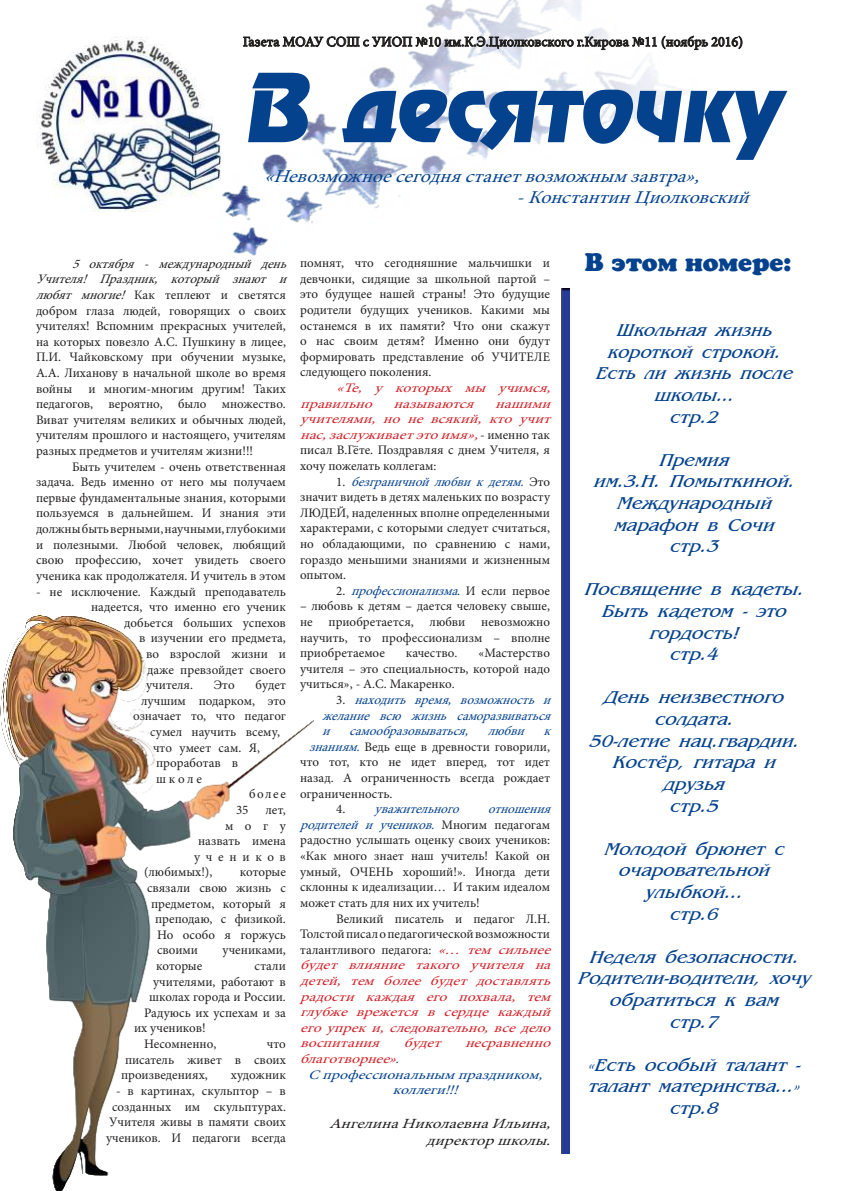
<style>
.page{position:relative;width:842px;height:1191px;background:#fff}
.page>*{position:absolute;margin:0;border:0;box-sizing:border-box;transform-origin:0 0}
.t1{font:italic 85px "AG Revue";color:#04428e}
.t2{font:25px "Cooper";color:#04428e}
.t3{font:italic 18px/21.6px "AG Benguiat";color:#04428e;text-align:center}
.t4{font:italic 18px/21.6px "Minion Pro";color:#04428e;scale:1.1 1}
.t5{font:14px "Minion Pro";color:#221f1f}
.t6{font:italic 14px/16.8px "Minion Pro";color:#221f1f;text-align:right;scale:1.2 1}
.t7{font:13px/15.6px "Minion Pro";color:#221f1f;text-align:justify}
.t8{font:italic 13px/15.6px "Minion Pro";letter-spacing:.01em;color:#d12229;scale:1.2 1}
.t9{font:italic 13px "Minion Pro";color:#04428e}
.t10{font:italic 13px "Minion Pro";color:#04428e;scale:1.2 1}
.t11{font:13px "Minion Pro";letter-spacing:.44em;color:#221f1f}
.s1{font-style:italic}
.s2{font-style:italic;color:#d12229}
.s3{font-style:italic;color:#04428e}
.s4{font-style:normal;color:#221f1f}
</style>
<div class="page">
<img style="left:94px;top:0;width:604px;height:289px">
<svg style="left:243px;top:35px;width:500px;height:15px"></svg>
<img style="left:36px;top:36px;width:185px;height:175px">
<img style="left:561px;top:289px;width:9px;height:864px">
<img style="left:0;top:615px;width:314px;height:576px">
<p class="t5" style="left:243px;top:35px;width:502px">Газета МОАУ СОШ с УИОП №10 им.К.Э.Циолковского г.Кирова №11 (ноябрь 2016)</p>
<h1 class="t1" style="left:245px;top:60px;width:537px">В десяточку</h1>
<h3 class="t4" style="left:516px;top:166px;width:219px;text-indent:-252px">«Невозможноесегоднястанетвозможнымзавтра», -КонстантинЦиолковский</h3>
<p class="t7" style="left:36px;top:256px;width:257px;text-align:left;text-indent:36px"><span class="s1">5 октября - международный день Учителя! Праздник, который знают и любят многие!</span> Как теплеют и светятся добром глаза людей, говорящих о своих учителях! Вспомним прекрасных учителей, на которых повезло А.С. Пушкину в лицее, П.И. Чайковскому при обучении музыке, А.А. Лиханову в начальной школе во время войны</p>
<p class="t7" style="left:36px;top:381px;width:251px;text-indent:53px">и многим-многим другим! Таких педагогов, вероятно, было множество.<br>Виват учителям великих и обычных людей, учителям прошлого и настоящего, учителям разных предметов и учителям жизни!!!</p>
<p class="t7" style="left:36px;top:459px;width:251px;text-indent:36px">Быть учителем - очень ответственная задача. Ведь именно от него мы получаем первые фундаментальные знания, которыми пользуемся в дальнейшем. И знания эти должны быть верными, научными, глубокими и полезными. Любой человек, любящий свою профессию, хочет увидеть своего ученика как продолжателя. И учитель в этом</p>
<p class="t7" style="left:36px;top:584px;width:251px">- не исключение. Каждый преподаватель</p>
<p class="t7" style="left:91px;top:599px;width:196px">надеется, что именно его ученик</p>
<p class="t7" style="left:124px;top:615px;width:163px">добьется больших успехов</p>
<p class="t7" style="left:139px;top:631px;width:148px">в изучении его предмета,</p>
<p class="t7" style="left:146px;top:646px;width:141px">во взрослой жизни и</p>
<p class="t7" style="left:147px;top:662px;width:140px">даже превзойдет своего</p>
<p class="t7" style="left:146px;top:677px;width:48px">учителя.</p>
<p class="t7" style="left:214px;top:677px;width:22px">Это</p>
<p class="t7" style="left:256px;top:677px;width:32px">будет</p>
<p class="t7" style="left:141px;top:693px;width:146px">лучшим подарком, это</p>
<p class="t7" style="left:133px;top:709px;width:154px">означает то, что педагог</p>
<p class="t7" style="left:150px;top:724px;width:131px">сумел научить всему,</p>
<p class="t7" style="left:153px;top:740px;width:109px">что умеет сам. Я,</p>
<p class="t7" style="left:156px;top:755px;width:84px">проработав в</p>
<p class="t7" style="left:156px;top:771px;width:47px">школе</p>
<p class="t7" style="left:249px;top:787px;width:38px">более</p>
<p class="t7" style="left:236px;top:802px;width:14px">35</p>
<p class="t7" style="left:266px;top:802px;width:22px">лет,</p>
<p class="t7" style="left:225px;top:818px;width:62px">могу</p>
<p class="t7" style="left:198px;top:833px;width:89px">назвать имена</p>
<p class="t11" style="left:194px;top:850px;width:93px">учеников</p>
<p class="t7" style="left:144px;top:865px;width:70px">(любимых!),</p>
<p class="t7" style="left:240px;top:865px;width:48px">которые</p>
<p class="t7" style="left:147px;top:880px;width:140px">связали свою жизнь с</p>
<p class="t7" style="left:151px;top:896px;width:136px">предметом, который я</p>
<p class="t7" style="left:155px;top:911px;width:132px">преподаю, с физикой.</p>
<p class="t7" style="left:157px;top:927px;width:130px">Но особо я горжусь</p>
<p class="t7" style="left:157px;top:943px;width:43px">своими</p>
<p class="t7" style="left:223px;top:943px;width:65px">учениками,</p>
<p class="t7" style="left:156px;top:958px;width:48px">которые</p>
<p class="t7" style="left:255px;top:958px;width:33px">стали</p>
<p class="t7" style="left:153px;top:974px;width:134px">учителями, работают в</p>
<p class="t7" style="left:149px;top:989px;width:138px">школах города и России.</p>
<p class="t7" style="left:144px;top:1005px;width:143px">Радуюсь их успехам и за</p>
<p class="t7" style="left:134px;top:1021px;width:73px">их учеников!</p>
<p class="t7" style="left:144px;top:1036px;width:74px">Несомненно,</p>
<p class="t7" style="left:267px;top:1036px;width:20px">что</p>
<p class="t7" style="left:125px;top:1052px;width:162px">писатель живет в своих</p>
<p class="t7" style="left:121px;top:1067px;width:88px">произведениях,</p>
<p class="t7" style="left:231px;top:1067px;width:57px">художник</p>
<p class="t7" style="left:106px;top:1083px;width:181px;text-align:right">- в картинах, скульптор – в созданных им скульптурах.<br>Учителя живы в памяти своих учеников. И педагоги всегда</p>
<p class="t7" style="left:300px;top:256px;width:251px">помнят, что сегодняшние мальчишки и девчонки, сидящие за школьной партой – это будущее нашей страны! Это будущие родители будущих учеников. Какими мы останемся в их памяти? Что они скажут о нас своим детям? Именно они будут формировать представление об УЧИТЕЛЕ следующего поколения.</p>
<p class="t8" style="left:300px;top:380px;width:214px;text-indent:36px">«Те, у которых мы учимся, правильно</p>
<p class="t7" style="left:300px;top:396px;width:257px;text-align:left;text-indent:195px"><span class="s2">нашими учителями, но не всякий, кто учит нас,заслуживаетэтоимя»,</span>- и м е н н о т а к писал В.Гёте. Поздравляя с днем Учителя, я хочу пожелать коллегам:</p>
<p class="t7" style="left:300px;top:474px;width:251px;text-indent:36px">1 . <span class="s3">безграничнойлюбвикдетям.</span>Э т о значит видеть в детях маленьких по возрасту ЛЮДЕЙ, наделенных вполне определенными характерами, с которыми следует считаться, но обладающими, по сравнению с нами, гораздо меньшими знаниями и жизненным опытом.</p>
<p class="t9" style="left:336px;top:584px;width:215px"><span class="s4">2 .</span> профессионализма<span class="s4">. И е с л и п е р в о е</span></p>
<p class="t7" style="left:300px;top:599px;width:251px">– любовь к детям – дается человеку свыше, не приобретается, любви невозможно научить, то профессионализм – вполне приобретаемое</p>
<p class="t8" style="left:394px;top:396px;width:72px">называются</p>
<p class="t7" style="left:300px;top:646px;width:251px;text-indent:178px">«Мастерство учителя – это специальность, которой надо учиться», - А.С. Макаренко.</p>
<p class="t9" style="left:336px;top:693px;width:221px"><span class="s4">3 .</span> находить время, возможность и</p>
<p class="t9" style="left:322px;top:709px;width:235px">желание всю жизнь саморазвиваться</p>
<p class="t9" style="left:322px;top:724px;width:235px">и самообразовываться, любви к</p>
<p class="t7" style="left:309px;top:739px;width:242px"><span class="s3">знаниям.</span>Ведь еще в древности говорили,</p>
<p class="t7" style="left:300px;top:755px;width:251px">что тот, кто не идет вперед, тот идет</p>
<p class="t7" style="left:300px;top:770px;width:251px">назад. А ограниченность всегда рождает</p>
<p class="t7" style="left:300px;top:786px;width:94px">ограниченность.</p>
<p class="t9" style="left:336px;top:802px;width:129px"><span class="s4">4 .</span> уважительного</p>
<p class="t7" style="left:406px;top:646px;width:53px">качество.</p>
<p class="t7" style="left:300px;top:802px;width:257px;text-align:left;text-indent:188px"><span class="s3">отношения родителей и учеников.</span> М н о г и м п е д а г о г а м радостно услышать оценку своих учеников: «Как много знает наш учитель! Какой он умный, ОЧЕНЬ хороший!». Иногда дети склонны к идеализации… И таким идеалом может стать для них их учитель!</p>
<p class="t8" style="left:300px;top:911px;width:214px;text-indent:36px"><span class="s4">Великий писатель и педагог Л.Н.<br>Толстой писал о педагогической возможности талантливого педагога:</span> «… тем сильнее будет влияние такого учителя на детей, тем более будет доставлять радости каждая его похвала, тем глубже врежется в сердце каждый егоупреки,следовательно,вседело воспитания</p>
<p class="t8" style="left:404px;top:1036px;width:36px">будет</p>
<p class="t8" style="left:465px;top:1036px;width:77px">несравненно</p>
<p class="t8" style="left:300px;top:1051px;width:86px">благотворнее»<span class="s4">.</span></p>
<p class="t10" style="left:308px;top:1068px;width:201px">С профессиональным праздником,</p>
<p class="t10" style="left:393px;top:1083px;width:60px">коллеги!!!</p>
<p class="t6" style="left:329px;top:1115px;width:190px">АнгелинаНиколаевнаИльина, директоршколы.</p>
<h2 class="t2" style="left:585px;top:251px;width:208px">В этом номере:</h2>
<h3 class="t3" style="left:595px;top:320px;width:205px">Школьная жизнь короткой строкой.<br>Есть ли жизнь после школы...<br>стр.2</h3>
<h3 class="t3" style="left:593px;top:449px;width:209px">Премия<br>им.З.Н. Помыткиной.<br>Международный марафон в Сочи стр.3</h3>
<h3 class="t3" style="left:583px;top:579px;width:228px">Посвящение в кадеты.<br>Быть кадетом - это гордость!<br>стр.4</h3>
<h3 class="t3" style="left:588px;top:687px;width:218px">День неизвестного солдата.<br>50-летие нац.гвардии.<br>Костёр, гитара и друзья<br>стр.5</h3>
<h3 class="t3" style="left:603px;top:838px;width:188px">Молодой брюнет с очаровательной улыбкой...<br>стр.6</h3>
<h3 class="t3" style="left:577px;top:946px;width:234px">Неделя безопасности.<br>Родители-водители, хочу обратиться к вам стр.7</h3>
<h3 class="t3" style="left:587px;top:1054px;width:221px">«Есть особый талант - талант материнства...» стр.8</h3>
</div>
